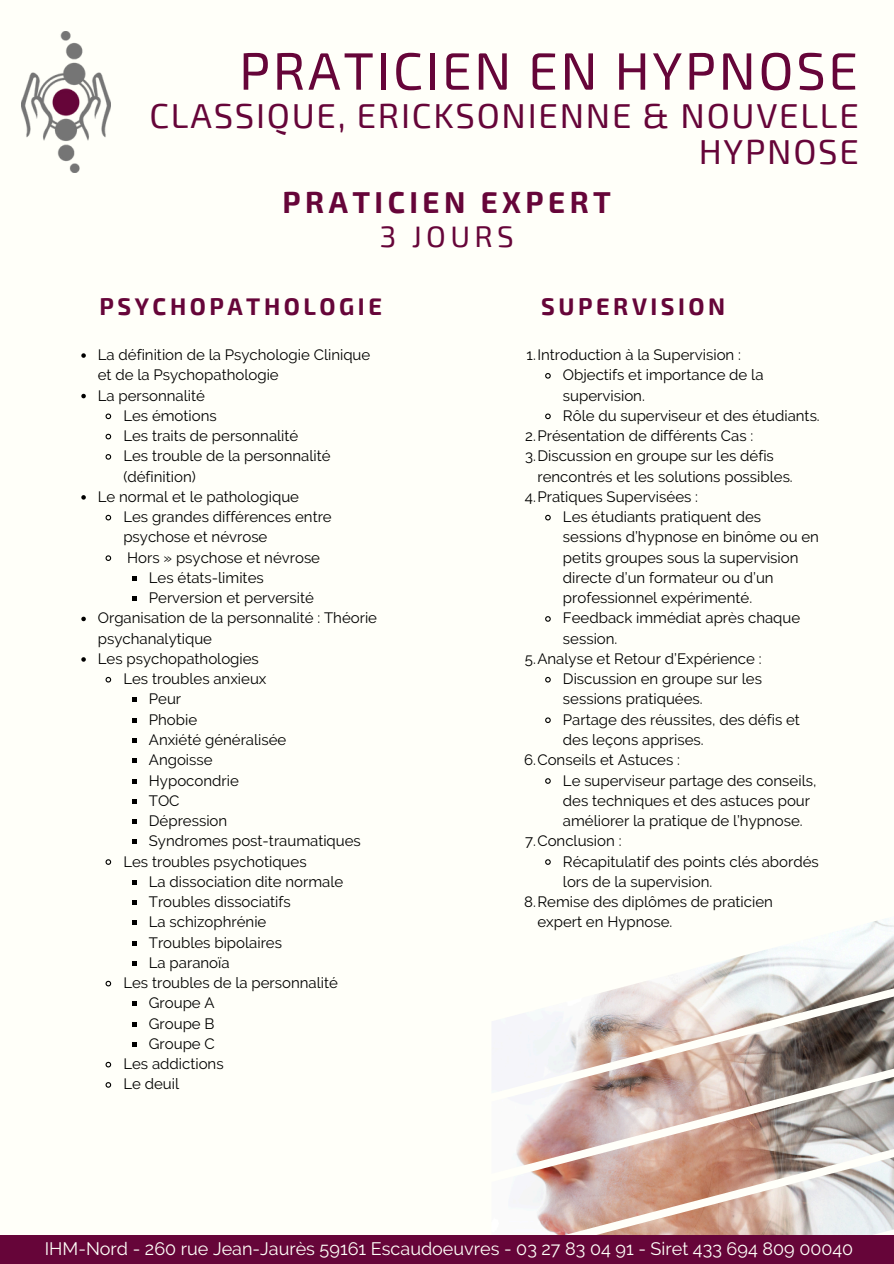
<style>
.page{position:relative;width:894px;height:1264px;background:#fff}
.page>*{position:absolute;margin:0;border:0;box-sizing:border-box;transform-origin:0 0}
.t1{font:52.65px "Exo 2";letter-spacing:.05em;color:#660539}
.t2{font:34.65px/36px "Exo 2";letter-spacing:.05em;color:#660539;text-align:right}
.t3{font:700 29.55px/34.8px "Exo 2";letter-spacing:.15em;color:#660539;text-align:center}
.t4{font:700 23.55px "Exo 2";letter-spacing:.15em;color:#660539}
.t5{font:18px "Raleway";color:#fffff9}
.t6{font:15px/20.2px "Raleway";color:#000}
.s1{font-weight:400}
</style>
<div class="page">
<div style="left:0;top:0;width:893px;height:1263px;background:#fffff9"></div>
<img style="left:516px;top:919px;width:377px;height:316px">
<img style="left:21px;top:31px;width:89px;height:141px">
<div style="left:0;top:1235px;width:893px;height:28px;background:#660539"></div>
<svg style="left:81px;top:353px;width:5px;height:5px"></svg>
<svg style="left:81px;top:394px;width:5px;height:4px"></svg>
<svg style="left:105px;top:413px;width:7px;height:7px"></svg>
<svg style="left:105px;top:433px;width:7px;height:7px"></svg>
<svg style="left:105px;top:454px;width:7px;height:6px"></svg>
<svg style="left:81px;top:495px;width:5px;height:4px"></svg>
<svg style="left:105px;top:514px;width:7px;height:7px"></svg>
<svg style="left:105px;top:555px;width:7px;height:6px"></svg>
<svg style="left:132px;top:576px;width:4px;height:4px"></svg>
<svg style="left:132px;top:596px;width:4px;height:5px"></svg>
<svg style="left:81px;top:616px;width:5px;height:5px"></svg>
<svg style="left:81px;top:657px;width:5px;height:4px"></svg>
<svg style="left:105px;top:676px;width:7px;height:7px"></svg>
<svg style="left:132px;top:697px;width:4px;height:5px"></svg>
<svg style="left:132px;top:718px;width:4px;height:4px"></svg>
<svg style="left:132px;top:738px;width:4px;height:4px"></svg>
<svg style="left:132px;top:758px;width:4px;height:5px"></svg>
<svg style="left:132px;top:779px;width:4px;height:4px"></svg>
<svg style="left:132px;top:799px;width:4px;height:4px"></svg>
<svg style="left:132px;top:819px;width:4px;height:4px"></svg>
<svg style="left:132px;top:839px;width:4px;height:5px"></svg>
<svg style="left:105px;top:859px;width:7px;height:6px"></svg>
<svg style="left:132px;top:880px;width:4px;height:4px"></svg>
<svg style="left:132px;top:900px;width:4px;height:4px"></svg>
<svg style="left:132px;top:920px;width:4px;height:5px"></svg>
<svg style="left:132px;top:941px;width:4px;height:4px"></svg>
<svg style="left:132px;top:961px;width:4px;height:4px"></svg>
<svg style="left:105px;top:980px;width:7px;height:7px"></svg>
<svg style="left:132px;top:1001px;width:4px;height:5px"></svg>
<svg style="left:132px;top:1022px;width:4px;height:4px"></svg>
<svg style="left:132px;top:1042px;width:4px;height:4px"></svg>
<svg style="left:105px;top:1061px;width:7px;height:7px"></svg>
<svg style="left:105px;top:1082px;width:7px;height:6px"></svg>
<svg style="left:545px;top:373px;width:6px;height:6px"></svg>
<svg style="left:545px;top:413px;width:6px;height:7px"></svg>
<svg style="left:545px;top:514px;width:6px;height:7px"></svg>
<svg style="left:545px;top:616px;width:6px;height:6px"></svg>
<svg style="left:545px;top:676px;width:6px;height:7px"></svg>
<svg style="left:545px;top:717px;width:6px;height:6px"></svg>
<svg style="left:545px;top:778px;width:6px;height:6px"></svg>
<svg style="left:545px;top:859px;width:6px;height:6px"></svg>
<p class="t1" style="left:239px;top:37px;width:620px">PRATICIEN EN HYPNOSE</p>
<p class="t2" style="left:149px;top:96px;width:710px">CLASSIQUE, ERICKSONIENNE &amp; NOUVELLE<br>HYPNOSE</p>
<p class="t3" style="left:282px;top:183px;width:330px">PRATICIEN EXPERT<br><span class="s1">3 JOURS</span></p>
<p class="t4" style="left:99px;top:291px;width:284px">PSYCHOPATHOLOGIE</p>
<h4 class="t4" style="left:541px;top:291px;width:185px">SUPERVISION</h4>
<h2 class="t6" style="left:98px;top:344px;width:274px">La définition de la Psychologie Clinique et de la Psychopathologie</h2>
<h3 class="t6" style="left:98px;top:385px;width:109px">La personnalité</h3>
<h3 class="t6" style="left:123px;top:405px;width:95px">Les émotions</h3>
<p class="t6" style="left:123px;top:425px;width:176px">Les traits de personnalité</p>
<p class="t6" style="left:123px;top:446px;width:209px">Les trouble de la personnalité (définition)</p>
<p class="t6" style="left:98px;top:486px;width:203px">Le normal et le pathologique</p>
<p class="t6" style="left:123px;top:506px;width:210px">Les grandes différences entre psychose et névrose</p>
<p class="t6" style="left:127px;top:547px;width:194px">Hors » psychose et névrose</p>
<p class="t6" style="left:149px;top:567px;width:116px">Les états-limites</p>
<p class="t6" style="left:149px;top:587px;width:166px">Perversion et perversité</p>
<p class="t6" style="left:98px;top:608px;width:281px">Organisation de la personnalité : Théorie psychanalytique</p>
<p class="t6" style="left:98px;top:648px;width:162px">Les psychopathologies</p>
<p class="t6" style="left:123px;top:668px;width:145px">Les troubles anxieux</p>
<p class="t6" style="left:149px;top:689px;width:34px">Peur</p>
<p class="t6" style="left:149px;top:709px;width:50px">Phobie</p>
<p class="t6" style="left:149px;top:729px;width:139px">Anxiété généralisée</p>
<p class="t6" style="left:149px;top:749px;width:65px">Angoisse</p>
<p class="t6" style="left:149px;top:770px;width:91px">Hypocondrie</p>
<p class="t6" style="left:149px;top:790px;width:32px">TOC</p>
<p class="t6" style="left:149px;top:810px;width:80px">Dépression</p>
<p class="t6" style="left:149px;top:830px;width:213px">Syndromes post-traumatiques</p>
<p class="t6" style="left:123px;top:851px;width:185px">Les troubles psychotiques</p>
<p class="t6" style="left:149px;top:871px;width:196px">La dissociation dite normale</p>
<p class="t6" style="left:149px;top:891px;width:143px">Troubles dissociatifs</p>
<p class="t6" style="left:149px;top:911px;width:119px">La schizophrénie</p>
<p class="t6" style="left:149px;top:932px;width:135px">Troubles bipolaires</p>
<p class="t6" style="left:149px;top:952px;width:82px">La paranoïa</p>
<p class="t6" style="left:123px;top:972px;width:216px">Les troubles de la personnalité</p>
<p class="t6" style="left:149px;top:992px;width:67px">Groupe A</p>
<p class="t6" style="left:149px;top:1013px;width:67px">Groupe B</p>
<p class="t6" style="left:149px;top:1033px;width:67px">Groupe C</p>
<p class="t6" style="left:123px;top:1053px;width:102px">Les addictions</p>
<p class="t6" style="left:123px;top:1073px;width:57px">Le deuil</p>
<p class="t6" style="left:526px;top:344px;width:216px">1.Introduction à la Supervision :</p>
<p class="t6" style="left:562px;top:365px;width:202px">Objectifs et importance de la supervision.</p>
<p class="t6" style="left:562px;top:405px;width:258px">Rôle du superviseur et des étudiants.</p>
<p class="t6" style="left:525px;top:425px;width:229px">2.Présentation de différents Cas :</p>
<p class="t6" style="left:537px;top:446px;width:257px;text-indent:-12px">3.Discussion en groupe sur les défis rencontrés et les solutions possibles.</p>
<p class="t6" style="left:524px;top:486px;width:175px">4.Pratiques Supervisées :</p>
<p class="t6" style="left:562px;top:506px;width:257px">Les étudiants pratiquent des sessions d’hypnose en binôme ou en petits groupes sous la supervision directe d’un formateur ou d’un professionnel expérimenté.</p>
<p class="t6" style="left:562px;top:608px;width:239px">Feedback immédiat après chaque session.</p>
<p class="t6" style="left:524px;top:648px;width:238px">5.Analyse et Retour d’Expérience :</p>
<p class="t6" style="left:562px;top:668px;width:200px">Discussion en groupe sur les sessions pratiquées.</p>
<p class="t6" style="left:562px;top:709px;width:238px">Partage des réussites, des défis et des leçons apprises.</p>
<p class="t6" style="left:524px;top:749px;width:157px">6.Conseils et Astuces :</p>
<p class="t6" style="left:562px;top:770px;width:255px">Le superviseur partage des conseils, des techniques et des astuces pour améliorer la pratique de l’hypnose.</p>
<p class="t6" style="left:525px;top:830px;width:98px">7.Conclusion :</p>
<p class="t6" style="left:562px;top:851px;width:257px">Récapitulatif des points clés abordés lors de la supervision.</p>
<p class="t6" style="left:537px;top:891px;width:237px;text-indent:-13px">8.Remise des diplômes de praticien expert en Hypnose.</p>
<p class="t5" style="left:45px;top:1237px;width:809px">IHM-Nord - 260 rue Jean-Jaurès 59161 Escaudoeuvres - 03 27 83 04 91 - Siret 433 694 809 00040</p>
</div>
